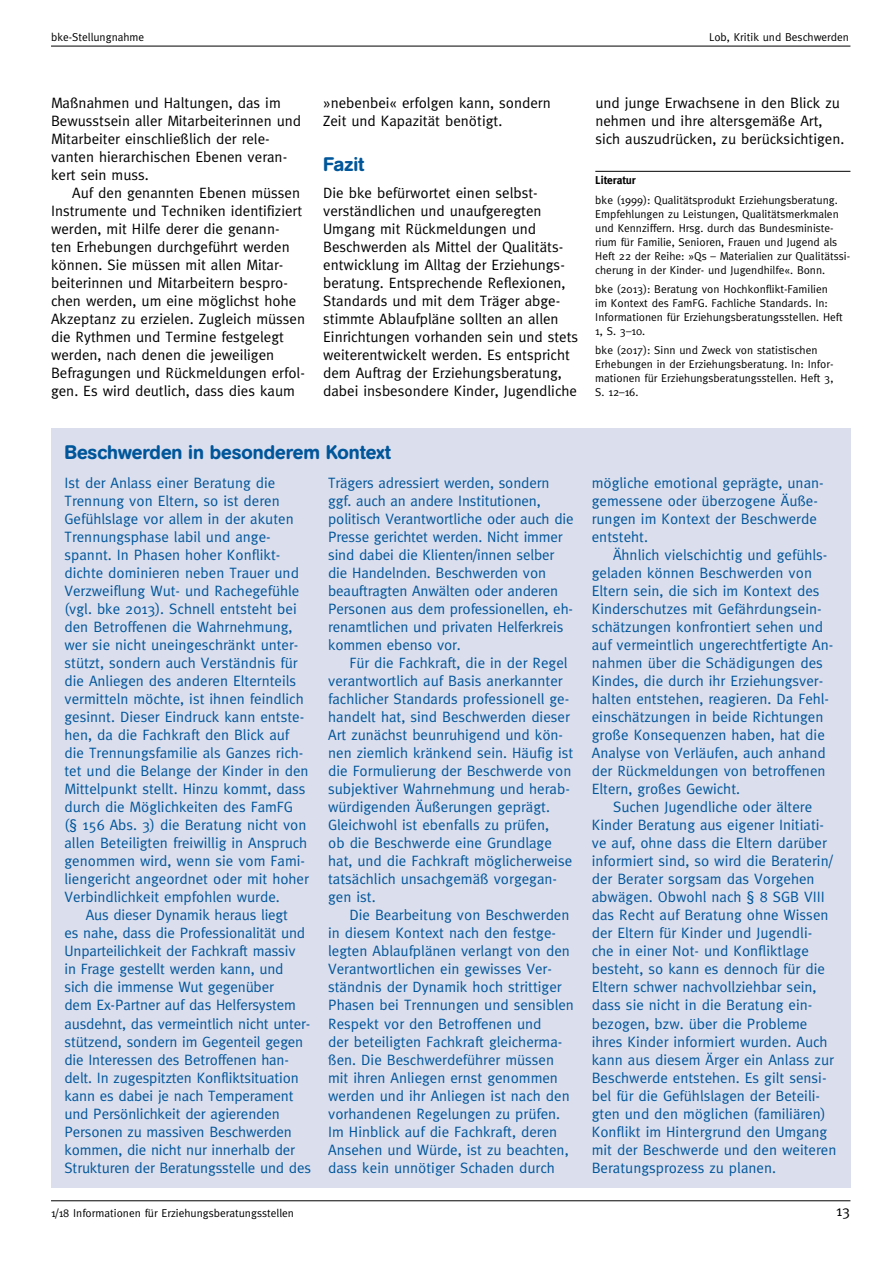
<style>
.page{position:relative;width:893px;height:1263px;background:#fff}
.page>*{position:absolute;margin:0;border:0;box-sizing:border-box;transform-origin:0 0}
.t1{font:500 19.5px "AG Book Rounded";color:#00569a}
.t2{font:15px/18px "Meta";color:#00569a}
.t3{font:15px/18px "Meta";color:#000}
.t4{font:11.4px/14px "Meta";color:#000}
.t5{font:700 11.4px "Meta";color:#000}
</style>
<div class="page">
<hr style="left:51px;top:1200px;width:799px;height:1px;background:#000">
<hr style="left:51px;top:46px;width:799px;height:1px;background:#000">
<div style="left:51px;top:428px;width:799px;height:760px;background:#dbdeed"></div>
<hr style="left:595px;top:171px;width:255px;height:1px;background:#000">
<p class="t4" style="left:51px;top:30px;width:95px">bke-Stellungnahme</p>
<p class="t4" style="left:709px;top:30px;width:141px">Lob, Kritik und Beschwerden</p>
<p class="t3" style="left:51px;top:94px;width:252px">Maßnahmen und Haltungen, das im Bewusstsein aller Mitarbeiterinnen und Mitarbeiter einschließlich der rele&shy;vanten hierarchischen Ebenen veran&shy;kert sein muss.</p>
<p class="t3" style="left:51px;top:184px;width:256px;text-indent:21px">Auf den genannten Ebenen müssen Instrumente und Techniken identifiziert werden, mit Hilfe derer die genann-<br>ten Erhebungen durchgeführt werden können. Sie müssen mit allen Mitar&shy;beiterinnen und Mitarbeitern bespro&shy;chen werden, um eine möglichst hohe Akzeptanz zu erzielen. Zugleich müssen die Rythmen und Termine festgelegt werden, nach denen die jeweiligen Befragungen und Rückmeldungen erfol&shy;gen. Es wird deutlich, dass dies kaum</p>
<p class="t3" style="left:323px;top:94px;width:229px">»nebenbei« erfolgen kann, sondern<br>Zeit und Kapazität benötigt.</p>
<h1 class="t1" style="left:323px;top:152px;width:43px">Fazit</h1>
<p class="t3" style="left:323px;top:184px;width:257px">Die bke befürwortet einen selbst&shy;verständlichen und unaufgeregten Umgang mit Rückmeldungen und Beschwerden als Mittel der Qualitäts&shy;entwicklung im Alltag der Erziehungs&shy;beratung. Entsprechende Reflexionen, Standards und mit dem Träger abge&shy;stimmte Ablaufpläne sollten an allen Einrichtungen vorhanden sein und stets weiterentwickelt werden. Es entspricht dem Auftrag der Erziehungsberatung, dabei insbesondere Kinder, Jugendliche</p>
<p class="t3" style="left:595px;top:94px;width:251px">und junge Erwachsene in den Blick zu nehmen und ihre altersgemäße Art, sich auszudrücken, zu berücksichtigen.</p>
<p class="t5" style="left:595px;top:174px;width:42px">Literatur</p>
<p class="t4" style="left:595px;top:193px;width:256px">bke (1999): Qualitätsprodukt Erziehungsberatung.<br>Empfehlungen zu Leistungen, Qualitätsmerkmalen und Kennziffern. Hrsg. durch das Bundesministe&shy;rium für Familie, Senioren, Frauen und Jugend als Heft 22 der Reihe: »Qs – Materialien zur Qualitätssi&shy;cherung in der Kinder- und Jugendhilfe«. Bonn.</p>
<p class="t4" style="left:595px;top:282px;width:249px">bke (2013): Beratung von Hochkonflikt-Familien<br>im Kontext des FamFG. Fachliche Standards. In:<br>Informationen für Erziehungsberatungsstellen. Heft 1, S. 3–10.</p>
<p class="t4" style="left:595px;top:343px;width:240px">bke (2017): Sinn und Zweck von statistischen Erhebungen in der Erziehungsberatung. In: Infor&shy;mationen für Erziehungsberatungsstellen. Heft 3, S. 12–16.</p>
<h1 class="t1" style="left:64px;top:441px;width:328px">Beschwerden in besonderem Kontext</h1>
<p class="t2" style="left:64px;top:474px;width:246px">Ist der Anlass einer Beratung die Trennung von Eltern, so ist deren Gefühlslage vor allem in der akuten Trennungsphase labil und ange&shy;spannt. In Phasen hoher Konflikt&shy;dichte dominieren neben Trauer und Verzweiflung Wut- und Rachegefühle (vgl. bke 2013). Schnell entsteht bei den Betroffenen die Wahrnehmung, wer sie nicht uneingeschränkt unter&shy;stützt, sondern auch Verständnis für die Anliegen des anderen Elternteils vermitteln möchte, ist ihnen feindlich gesinnt. Dieser Eindruck kann entste&shy;hen, da die Fachkraft den Blick auf die Trennungsfamilie als Ganzes rich&shy;tet und die Belange der Kinder in den Mittelpunkt stellt. Hinzu kommt, dass durch die Möglichkeiten des FamFG (§ 156 Abs. 3) die Beratung nicht von allen Beteiligten freiwillig in Anspruch genommen wird, wenn sie vom Fami&shy;liengericht angeordnet oder mit hoher Verbindlichkeit empfohlen wurde.</p>
<p class="t2" style="left:64px;top:906px;width:248px;text-indent:21px">Aus dieser Dynamik heraus liegt<br>es nahe, dass die Professionalität und Unparteilichkeit der Fachkraft massiv<br>in Frage gestellt werden kann, und sich die immense Wut gegenüber<br>dem Ex-Partner auf das Helfersystem ausdehnt, das vermeintlich nicht unter&shy;stützend, sondern im Gegenteil gegen die Interessen des Betroffenen han&shy;delt. In zugespitzten Konfliktsituation kann es dabei je nach Temperament und Persönlichkeit der agierenden Personen zu massiven Beschwerden kommen, die nicht nur innerhalb der Strukturen der Beratungsstelle und des</p>
<p class="t2" style="left:328px;top:474px;width:247px">Trägers adressiert werden, sondern ggf. auch an andere Institutionen, politisch Verantwortliche oder auch die Presse gerichtet werden. Nicht immer sind dabei die Klienten/innen selber die Handelnden. Beschwerden von beauftragten Anwälten oder anderen Personen aus dem professionellen, eh&shy;renamtlichen und privaten Helferkreis kommen ebenso vor.</p>
<p class="t2" style="left:328px;top:654px;width:247px;text-indent:21px">Für die Fachkraft, die in der Regel verantwortlich auf Basis anerkannter fachlicher Standards professionell ge&shy;handelt hat, sind Beschwerden dieser Art zunächst beunruhigend und kön&shy;nen ziemlich kränkend sein. Häufig ist die Formulierung der Beschwerde von subjektiver Wahrnehmung und herab&shy;würdigenden Äußerungen geprägt.<br>Gleichwohl ist ebenfalls zu prüfen,<br>ob die Beschwerde eine Grundlage hat, und die Fachkraft möglicherweise tatsächlich unsachgemäß vorgegan&shy;gen ist.</p>
<p class="t2" style="left:328px;top:906px;width:247px;text-indent:21px">Die Bearbeitung von Beschwerden in diesem Kontext nach den festge&shy;legten Ablaufplänen verlangt von den Verantwortlichen ein gewisses Ver&shy;ständnis der Dynamik hoch strittiger Phasen bei Trennungen und sensiblen Respekt vor den Betroffenen und<br>der beteiligten Fachkraft gleicherma&shy;ßen. Die Beschwerdeführer müssen mit ihren Anliegen ernst genommen werden und ihr Anliegen ist nach den vorhandenen Regelungen zu prüfen.<br>Im Hinblick auf die Fachkraft, deren Ansehen und Würde, ist zu beachten, dass kein unnötiger Schaden durch</p>
<p class="t2" style="left:592px;top:474px;width:233px">mögliche emotional geprägte, unan&shy;gemessene oder überzogene Äuße&shy;rungen im Kontext der Beschwerde entsteht.</p>
<p class="t2" style="left:592px;top:546px;width:243px;text-indent:21px">Ähnlich vielschichtig und gefühls&shy;geladen können Beschwerden von Eltern sein, die sich im Kontext des Kinderschutzes mit Gefährdungsein&shy;schätzungen konfrontiert sehen und auf vermeintlich ungerechtfertigte An&shy;nahmen über die Schädigungen des Kindes, die durch ihr Erziehungsver&shy;halten entstehen, reagieren. Da Fehl&shy;einschätzungen in beide Richtungen große Konsequenzen haben, hat die Analyse von Verläufen, auch anhand der Rückmeldungen von betroffenen Eltern, großes Gewicht.</p>
<p class="t2" style="left:592px;top:798px;width:246px;text-indent:21px">Suchen Jugendliche oder ältere Kinder Beratung aus eigener Initiati&shy;ve auf, ohne dass die Eltern darüber informiert sind, so wird die Beraterin/ der Berater sorgsam das Vorgehen abwägen. Obwohl nach § 8 SGB VIII das Recht auf Beratung ohne Wissen der Eltern für Kinder und Jugendli&shy;che in einer Not- und Konfliktlage besteht, so kann es dennoch für die Eltern schwer nachvollziehbar sein, dass sie nicht in die Beratung ein&shy;bezogen, bzw. über die Probleme ihres Kinder informiert wurden. Auch kann aus diesem Ärger ein Anlass zur Beschwerde entstehen. Es gilt sensi&shy;bel für die Gefühlslagen der Beteili&shy;gten und den möglichen (familiären)<br>Konflikt im Hintergrund den Umgang mit der Beschwerde und den weiteren Beratungsprozess zu planen.</p>
<p class="t4" style="left:51px;top:1206px;width:244px">1/18 Informationen für Erziehungsberatungsstellen</p>
<p class="t3" style="left:836px;top:1202px;width:16px">13</p>
</div>
